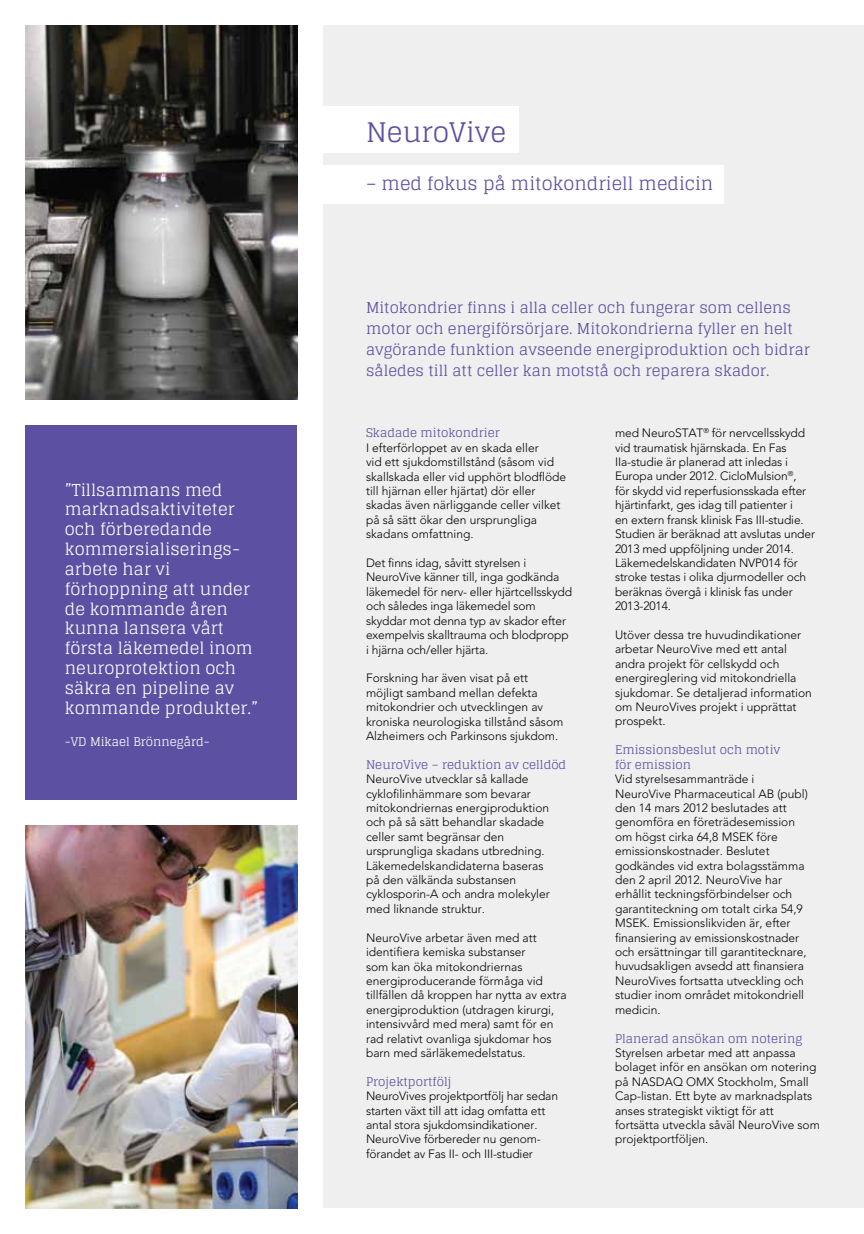
<style>
.page{position:relative;width:864px;height:1234px;background:#fff}
.page>*{position:absolute;margin:0;border:0;box-sizing:border-box;transform-origin:0 0}
.t1{font:27px "Glegoo";color:#5b50a1}
.t2{font:18px "Glegoo";color:#5b50a1}
.t3{font:16.5px/19.8px "Glegoo";color:#fff}
.t4{font:15px/21px "Glegoo";color:#5b50a1}
.t5{font:300 12px/14.4px "Avenir";color:#000}
.t6{font:12px/14.4px "Glegoo";color:#5b50a1}
.t7{font:12px "Glegoo";color:#fff}
</style>
<div class="page">
<div style="left:323px;top:26px;width:540px;height:1182px;background:#efeff0"></div>
<div style="left:310px;top:106px;width:209px;height:47px;background:#fff"></div>
<div style="left:26px;top:425px;width:271px;height:374px;background:#5b50a1"></div>
<div style="left:310px;top:165px;width:413px;height:38px;background:#fff"></div>
<img style="left:26px;top:825px;width:272px;height:383px">
<img style="left:25px;top:26px;width:272px;height:374px">
<p class="t3" style="left:65px;top:479px;width:194px">”Tillsammans med marknadsaktiviteter och förberedande kommersialiserings&shy;arbete har vi förhoppning att under de kommande åren kunna lansera vårt första läkemedel inom neuroprotektion och säkra en pipeline av kommande produkter.”</p>
<p class="t7" style="left:65px;top:734px;width:146px">-VD Mikael Brönnegård-</p>
<h1 class="t1" style="left:366px;top:115px;width:142px">NeuroVive</h1>
<h2 class="t2" style="left:366px;top:172px;width:348px">– med fokus på mitokondriell medicin</h2>
<p class="t4" style="left:366px;top:296px;width:445px">Mitokondrier finns i alla celler och fungerar som cellens motor och energiförsörjare. Mitokondrierna fyller en helt avgörande funktion avseende energiproduktion och bidrar således till att celler kan motstå och reparera skador.</p>
<p class="t6" style="left:366px;top:425px;width:135px">Skadade mitokondrier</p>
<p class="t5" style="left:366px;top:440px;width:202px">I efterförloppet av en skada eller<br>vid ett sjukdomstillstånd (såsom vid skallskada eller vid upphört blodflöde till hjärnan eller hjärtat) dör eller skadas även närliggande celler vilket på så sätt ökar den ursprungliga skadans omfattning.</p>
<p class="t5" style="left:366px;top:555px;width:207px">Det finns idag, såvitt styrelsen i NeuroVive känner till, inga godkända läkemedel för nerv- eller hjärtcellsskydd och således inga läkemedel som skyddar mot denna typ av skador efter exempelvis skalltrauma och blodpropp i hjärna och/eller hjärta.</p>
<p class="t5" style="left:366px;top:671px;width:199px">Forskning har även visat på ett möjligt samband mellan defekta mitokondrier och utvecklingen av kroniska neurologiska tillstånd såsom Alzheimers och Parkinsons sjukdom.</p>
<p class="t6" style="left:366px;top:757px;width:202px">NeuroVive – reduktion av celldöd</p>
<p class="t5" style="left:366px;top:771px;width:185px">NeuroVive utvecklar så kallade cyklofilinhämmare som bevarar mitokondriernas energiproduktion och på så sätt behandlar skadade celler samt begränsar den ursprungliga skadans utbredning.<br>Läkemedelskandidaterna baseras på den välkända substansen cyklosporin-A och andra molekyler med liknande struktur.</p>
<p class="t5" style="left:366px;top:930px;width:202px">NeuroVive arbetar även med att identifiera kemiska substanser<br>som kan öka mitokondriernas energiproducerande förmåga vid tillfällen då kroppen har nytta av extra energiproduktion (utdragen kirurgi, intensivvård med mera) samt för en rad relativt ovanliga sjukdomar hos barn med särläkemedelstatus.</p>
<p class="t6" style="left:366px;top:1073px;width:87px">Projektportfölj</p>
<p class="t5" style="left:366px;top:1088px;width:193px">NeuroVives projektportfölj har sedan starten växt till att idag omfatta ett antal stora sjukdomsindikationer.<br>NeuroVive förbereder nu genom&shy;förandet av Fas II- och III-studier</p>
<p class="t5" style="left:614px;top:426px;width:201px">med NeuroSTAT<sup>®</sup> för nervcellsskydd vid traumatisk hjärnskada. En Fas IIa-studie är planerad att inledas i Europa under 2012. CicloMulsion<sup>®</sup>,<br>för skydd vid reperfusionsskada efter hjärtinfarkt, ges idag till patienter i<br>en extern fransk klinisk Fas III-studie.<br>Studien är beräknad att avslutas under 2013 med uppföljning under 2014.<br>Läkemedelskandidaten NVP014 för stroke testas i olika djurmodeller och beräknas övergå i klinisk fas under 2013-2014.</p>
<p class="t5" style="left:614px;top:627px;width:198px">Utöver dessa tre huvudindikationer arbetar NeuroVive med ett antal andra projekt för cellskydd och energireglering vid mitokondriella sjukdomar. Se detaljerad information om NeuroVives projekt i upprättat prospekt.</p>
<p class="t6" style="left:614px;top:742px;width:167px">Emissionsbeslut och motiv för emission</p>
<p class="t5" style="left:614px;top:771px;width:194px">Vid styrelsesammanträde i NeuroVive Pharmaceutical AB (publ) den 14 mars 2012 beslutades att genomföra en företrädesemission om högst cirka 64,8 MSEK före emissionskostnader. Beslutet godkändes vid extra bolagsstämma den 2 april 2012. NeuroVive har erhållit teckningsförbindelser och garantiteckning om totalt cirka 54,9<br>MSEK. Emissionslikviden är, efter finansiering av emissionskostnader och ersättningar till garantitecknare, huvudsakligen avsedd att finansiera NeuroVives fortsatta utveckling och studier inom området mitokondriell medicin.</p>
<p class="t6" style="left:614px;top:1030px;width:189px">Planerad ansökan om notering</p>
<p class="t5" style="left:614px;top:1045px;width:206px">Styrelsen arbetar med att anpassa bolaget inför en ansökan om notering på NASDAQ OMX Stockholm, Small Cap-listan. Ett byte av marknadsplats anses strategiskt viktigt för att fortsätta utveckla såväl NeuroVive som projektportföljen.</p>
</div>
